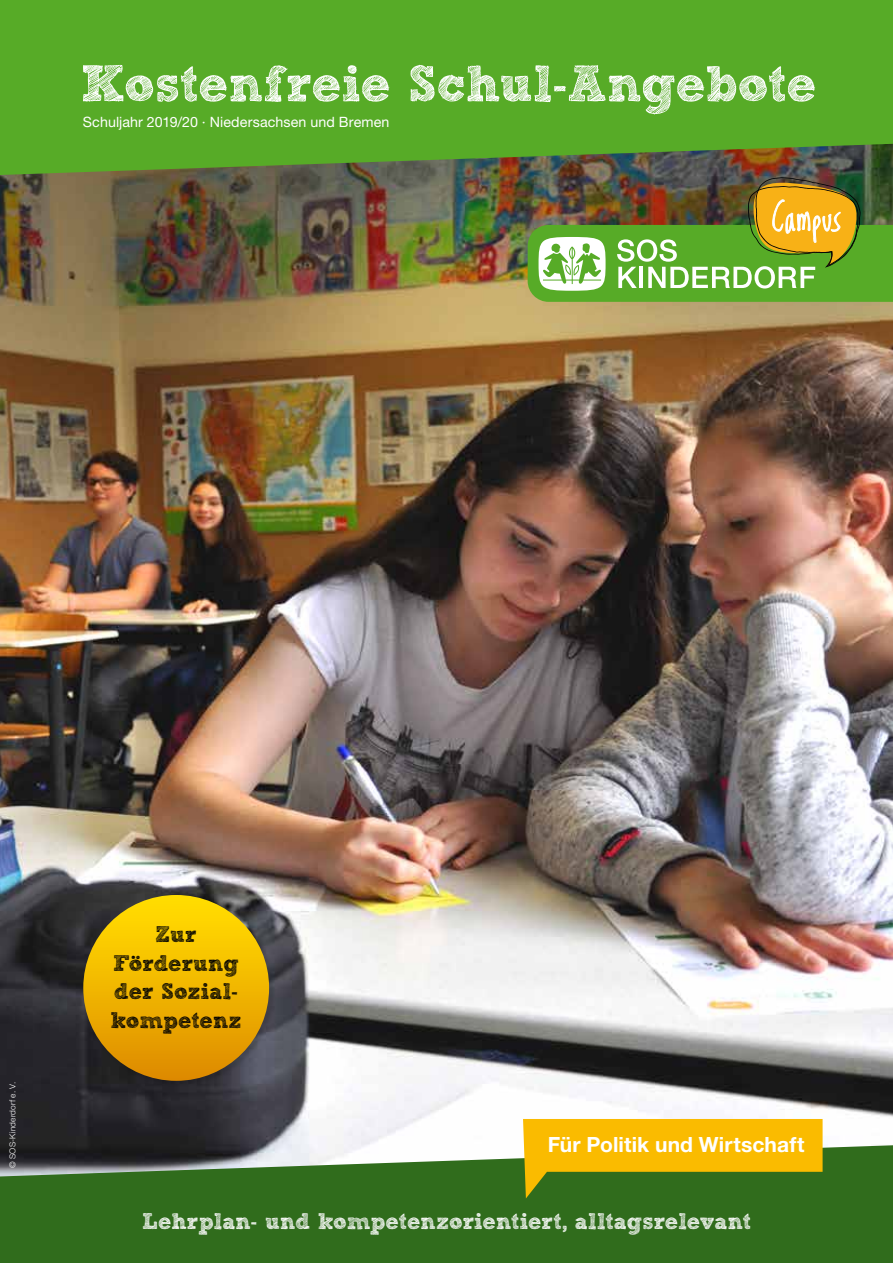
<style>
.page{position:relative;width:893px;height:1263px;background:#fff}
.page>*{position:absolute;margin:0;border:0;box-sizing:border-box;transform-origin:0 0}
.t1{font:700 51px "Sketch Block";letter-spacing:-.015em;color:#fff}
.t2{font:700 22.5px "Sketch Block";letter-spacing:-.005em;color:#fff}
.t3{font:700 22.5px/28.5px "Sketch Block";letter-spacing:-.005em;color:#000;text-align:center}
.t4{font:700 21px "Helvetica Neue LT Pro";letter-spacing:.005em;color:#fff}
.t5{font:14.25px "Helvetica Neue LT Pro";letter-spacing:.005em;color:#fff}
.t6{font:300 8.25px "Helvetica Neue LT Pro";letter-spacing:.025em;color:#fff}
</style>
<div class="page">
<img style="left:0;top:175px;width:893px;height:970px">
<svg style="left:0;top:0;width:893px;height:175px;background:#57a329"></svg>
<svg style="left:0;top:1145px;width:893px;height:118px;background:#3c712c"></svg>
<svg style="left:523px;top:1119px;width:300px;height:79px;background:#b8a10a"></svg>
<div style="left:83px;top:895px;width:193px;height:192px;background:#000;opacity:.15"></div>
<div style="left:83px;top:895px;width:186px;height:186px;background:linear-gradient(to bottom,#ffe000,#dc8a00);border-radius:93px"></div>
<img style="left:528px;top:177px;width:365px;height:125px">
<h1 class="t1" style="left:81px;top:52px;width:737px">Kostenfreie Schul-Angebote</h1>
<p class="t5" style="left:83px;top:113px;width:308px">Schuljahr 2019/20 · Niedersachsen und Bremen</p>
<p class="t6" style="left:8px;top:1168px;width:88px;rotate:-90deg">© SOS-Kinderdorf e. V.</p>
<p class="t3" style="left:110px;top:920px;width:133px">Zur<br>Förderung der Sozial&shy;kompetenz</p>
<p class="t4" style="left:548px;top:1131px;width:258px">Für Politik und Wirtschaft</p>
<p class="t2" style="left:142px;top:1207px;width:610px">Lehrplan- und kompetenzorientiert, alltagsrelevant</p>
</div>
